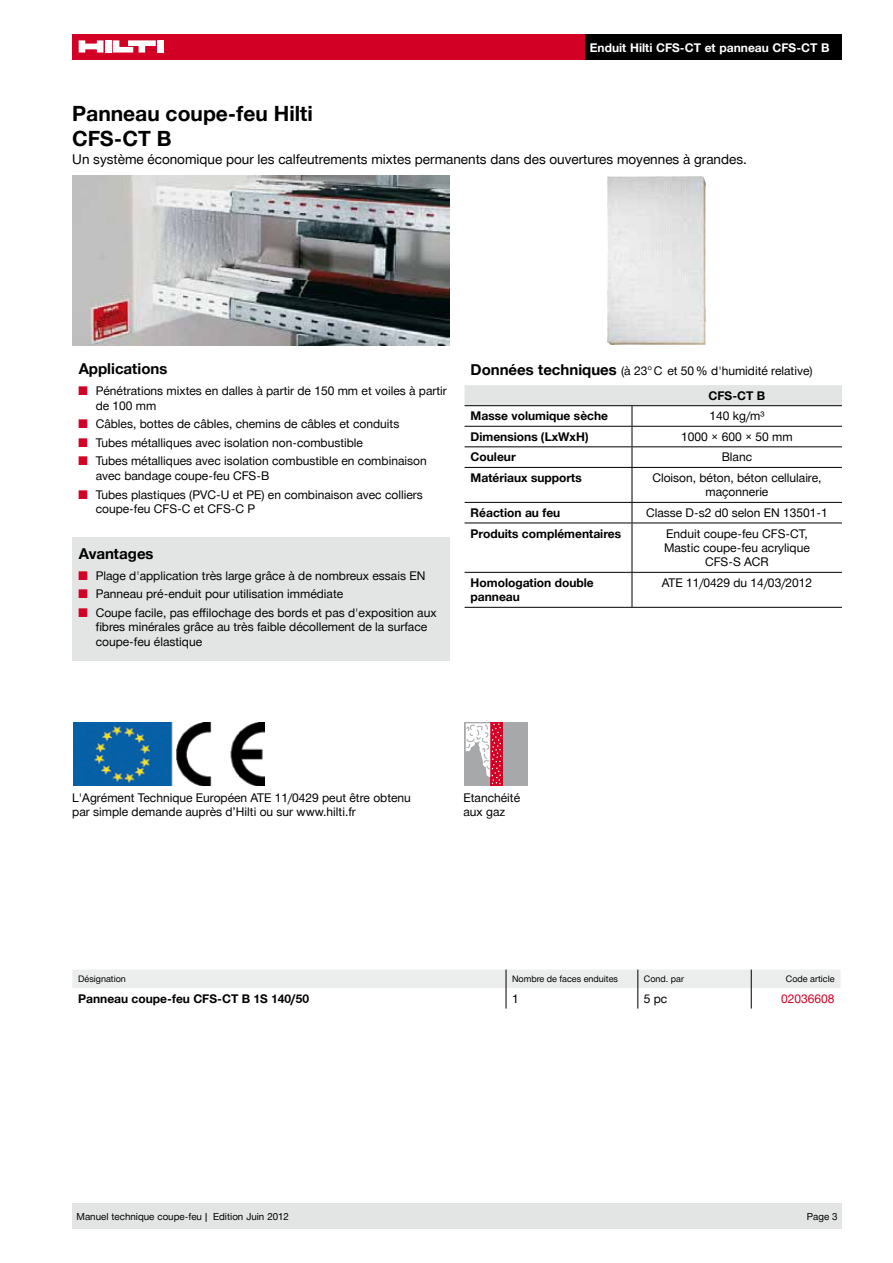
<style>
.page{position:relative;width:893px;height:1263px;background:#fff}
.page>*{position:absolute;margin:0;border:0;box-sizing:border-box;transform-origin:0 0}
.t1{font:700 21px/25.2px "Hilti";color:#000}
.t2{font:700 15px "Hilti";color:#000}
.t3{font:13.5px "Hilti";color:#000}
.t4{font:12px/14.4px "Hilti";color:#000}
.t5{font:700 12px/14.4px "Hilti";color:#000}
.t6{font:700 12px "Hilti";color:#fff}
.t7{font:12px "Hilti";color:#d20024}
.t8{font:9.75px "Hilti";color:#000}
.t9{font:9px "Hilti";color:#000}
.s1{color:#d20024}
.s2{font-weight:700;font-size:15px}
.s3{font-weight:700}
</style>
<div class="page">
<div style="left:72px;top:34px;width:513px;height:26px;background:#d20024"></div>
<div style="left:105px;top:40px;width:6px;height:13px;background:#fff"></div>
<div style="left:157px;top:40px;width:7px;height:13px;background:#fff"></div>
<svg style="left:79px;top:40px;width:24px;height:13px"></svg>
<svg style="left:113px;top:40px;width:43px;height:13px"></svg>
<div style="left:72px;top:1203px;width:770px;height:26px;background:#e3e4e4"></div>
<hr style="left:632px;top:573px;width:1px;height:34px;background:#000">
<hr style="left:465px;top:467px;width:167px;height:1px;background:#000">
<hr style="left:465px;top:572px;width:167px;height:1px;background:#000">
<hr style="left:632px;top:467px;width:210px;height:1px;background:#000">
<hr style="left:632px;top:468px;width:1px;height:34px;background:#000">
<hr style="left:632px;top:572px;width:210px;height:1px;background:#000">
<hr style="left:465px;top:502px;width:167px;height:1px;background:#000">
<svg style="left:465px;top:385px;width:377px;height:82px"></svg>
<hr style="left:632px;top:502px;width:210px;height:1px;background:#000">
<svg style="left:632px;top:503px;width:1px;height:20px"></svg>
<hr style="left:465px;top:523px;width:167px;height:1px;background:#000">
<hr style="left:632px;top:523px;width:210px;height:1px;background:#000">
<hr style="left:632px;top:523px;width:1px;height:49px;background:#000">
<hr style="left:465px;top:607px;width:167px;height:1px;background:#000">
<hr style="left:632px;top:607px;width:210px;height:1px;background:#000">
<svg style="left:72px;top:969px;width:768px;height:39px"></svg>
<img style="left:607px;top:176px;width:89px;height:49px">
<img style="left:72px;top:175px;width:378px;height:170px">
<div style="left:585px;top:34px;width:257px;height:26px;background:#000"></div>
<div style="left:465px;top:722px;width:63px;height:64px;background:#a7a8aa"></div>
<svg style="left:490px;top:722px;width:13px;height:64px"></svg>
<svg style="left:465px;top:723px;width:37px;height:61px"></svg>
<div style="left:72px;top:537px;width:378px;height:123px;background:#e3e4e4"></div>
<img style="left:74px;top:722px;width:190px;height:64px">
<h1 class="t1" style="left:72px;top:101px;width:242px">Panneau coupe-feu Hilti<br>CFS-CT B</h1>
<p class="t6" style="left:590px;top:41px;width:241px">Enduit Hilti CFS-CT et panneau CFS-CT B</p>
<p class="t3" style="left:72px;top:151px;width:676px">Un système économique pour les calfeutrements mixtes permanents dans des ouvertures moyennes à grandes.</p>
<p class="t2" style="left:79px;top:360px;width:90px">Applications</p>
<p class="t4" style="left:96px;top:384px;width:353px;text-indent:-17px"><span class="s1">■</span> Pénétrations mixtes en dalles à partir de 150 mm et voiles à partir de 100 mm</p>
<p class="t4" style="left:79px;top:417px;width:322px"><span class="s1">■</span> Câbles, bottes de câbles, chemins de câbles et conduits</p>
<p class="t4" style="left:79px;top:435px;width:286px"><span class="s1">■</span> Tubes métalliques avec isolation non-combustible</p>
<p class="t4" style="left:96px;top:454px;width:332px;text-indent:-17px"><span class="s1">■</span> Tubes métalliques avec isolation combustible en combinaison avec bandage coupe-feu CFS-B</p>
<p class="t4" style="left:96px;top:487px;width:329px;text-indent:-17px"><span class="s1">■</span> Tubes plastiques (PVC-U et PE) en combinaison avec colliers coupe-feu CFS-C et CFS-C P</p>
<p class="t2" style="left:79px;top:545px;width:77px">Avantages</p>
<p class="t4" style="left:79px;top:568px;width:348px"><span class="s1">■</span> Plage d'application très large grâce à de nombreux essais EN</p>
<p class="t4" style="left:79px;top:587px;width:266px"><span class="s1">■</span> Panneau pré-enduit pour utilisation immédiate</p>
<p class="t4" style="left:96px;top:605px;width:342px;text-indent:-17px"><span class="s1">■</span> Coupe facile, pas effilochage des bords et pas d'exposition aux fibres minérales grâce au très faible décollement de la surface coupe-feu élastique</p>
<p class="t4" style="left:709px;top:358px;width:105px;line-height:25px;text-indent:-238px"><span class="s2">Données techniques</span> (à 23° C et 50 % d'humidité relative)<br><span class="s3">CFS-CT B</span></p>
<p class="t5" style="left:471px;top:409px;width:139px">Masse volumique sèche</p>
<p class="t4" style="left:710px;top:409px;width:56px">140 kg/m³</p>
<p class="t5" style="left:471px;top:429px;width:119px">Dimensions (LxWxH)</p>
<p class="t4" style="left:681px;top:429px;width:113px">1000 × 600 × 50 mm</p>
<p class="t5" style="left:471px;top:450px;width:47px">Couleur</p>
<p class="t4" style="left:722px;top:450px;width:32px">Blanc</p>
<p class="t5" style="left:471px;top:471px;width:113px">Matériaux supports</p>
<p class="t4" style="left:652px;top:471px;width:171px;text-align:center">Cloison, béton, béton cellulaire, maçonnerie</p>
<p class="t5" style="left:471px;top:506px;width:91px">Réaction au feu</p>
<p class="t4" style="left:646px;top:506px;width:183px">Classe D-s2 d0 selon EN 13501-1</p>
<p class="t5" style="left:471px;top:526px;width:152px">Produits complémentaires</p>
<p class="t4" style="left:664px;top:526px;width:147px;text-align:center">Enduit coupe-feu CFS-CT,<br>Mastic coupe-feu acrylique<br>CFS-S ACR</p>
<p class="t5" style="left:471px;top:575px;width:125px">Homologation double panneau</p>
<p class="t4" style="left:662px;top:575px;width:152px">ATE 11/0429 du 14/03/2012</p>
<p class="t4" style="left:72px;top:790px;width:340px">L'Agrément Technique Européen ATE 11/0429 peut être obtenu par simple demande auprès d’Hilti ou sur www.hilti.fr</p>
<p class="t4" style="left:463px;top:790px;width:58px">Etanchéité aux gaz</p>
<p class="t9" style="left:78px;top:974px;width:49px">Désignation</p>
<p class="t9" style="left:512px;top:974px;width:108px">Nombre de faces enduites</p>
<p class="t9" style="left:644px;top:974px;width:42px">Cond. par</p>
<p class="t9" style="left:786px;top:974px;width:50px">Code article</p>
<p class="t5" style="left:78px;top:991px;width:232px">Panneau coupe-feu CFS-CT B 1S 140/50</p>
<p class="t4" style="left:512px;top:991px;width:8px">1</p>
<p class="t4" style="left:644px;top:991px;width:25px">5 pc</p>
<p class="t7" style="left:781px;top:991px;width:55px">02036608</p>
<p class="t8" style="left:77px;top:1211px;width:214px">Manuel technique coupe-feu | Edition Juin 2012</p>
<p class="t8" style="left:807px;top:1211px;width:32px">Page 3</p>
</div>
